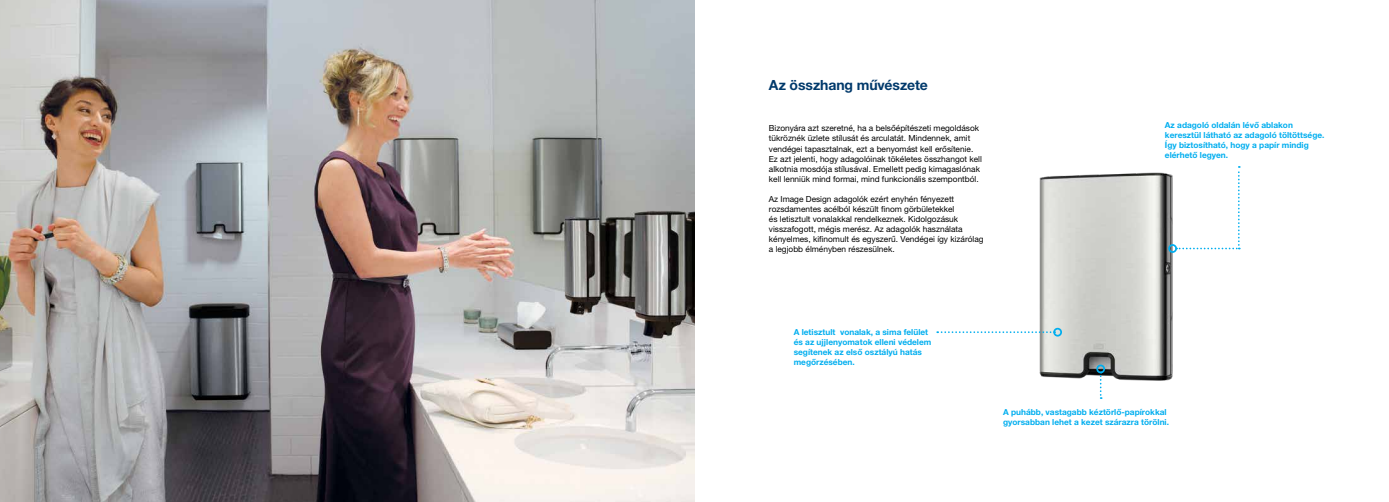
<style>
.page{position:relative;width:1389px;height:502px;background:#fff}
.page>*{position:absolute;margin:0;border:0;box-sizing:border-box;transform-origin:0 0}
.t1{font:700 14px "Helvetica Neue LT Pro";letter-spacing:-.005em;color:#00396b}
.t2{font:8.31px/10.1px "Helvetica Neue LT Pro";color:#000}
.t3{font:700 8.31px/10.1px "Helvetica Neue LT Pro";color:#00aeef}
</style>
<div class="page">
<img style="left:1021px;top:172px;width:163px;height:216px">
<svg style="left:937px;top:331px;width:116px;height:1px"></svg>
<div style="left:1053px;top:327px;width:9px;height:9px;border:2px solid #00aeef;border-radius:50%"></div>
<svg style="left:1100px;top:373px;width:2px;height:25px"></svg>
<div style="left:1096px;top:364px;width:9px;height:9px;border:2px solid #00aeef;border-radius:50%"></div>
<svg style="left:1176px;top:166px;width:64px;height:83px"></svg>
<div style="left:1168px;top:244px;width:9px;height:8px;border:2px solid #00aeef;border-radius:50%"></div>
<img style="left:0;top:0;width:694px;height:501px">
<h1 class="t1" style="left:769px;top:76px;width:160px">Az összhang művészete</h1>
<p class="t2" style="left:769px;top:123px;width:215px">Bizonyára azt szeretné, ha a belsőépítészeti megoldások tükröznék üzlete stílusát és arculatát. Mindennek, amit vendégei tapasztalnak, ezt a benyomást kell erősítenie.<br>Ez azt jelenti, hogy adagolóinak tökéletes összhangot kell alkotnia mosdója stílusával. Emellett pedig kimagaslónak kell lenniük mind formai, mind funkcionális szempontból.</p>
<p class="t2" style="left:769px;top:193px;width:216px">Az Image Design adagolók ezért enyhén fényezett rozsdamentes acélból készült finom görbületekkel<br>és letisztult vonalakkal rendelkeznek. Kidolgozásuk visszafogott, mégis merész. Az adagolók használata kényelmes, kifinomult és egyszerű. Vendégei így kizárólag a legjobb élményben részesülnek.</p>
<p class="t3" style="left:1165px;top:120px;width:161px">Az adagoló oldalán lévő ablakon keresztül látható az adagoló töltöttsége.<br>Így biztosítható, hogy a papír mindig elérhető legyen.</p>
<p class="t3" style="left:794px;top:326px;width:139px">A letisztult vonalak, a sima felület és az ujjlenyomatok elleni védelem segítenek az első osztályú hatás megőrzésében.</p>
<p class="t3" style="left:1003px;top:406px;width:167px">A puhább, vastagabb kéztörlő-papírokkal gyorsabban lehet a kezet szárazra törölni.</p>
</div>
